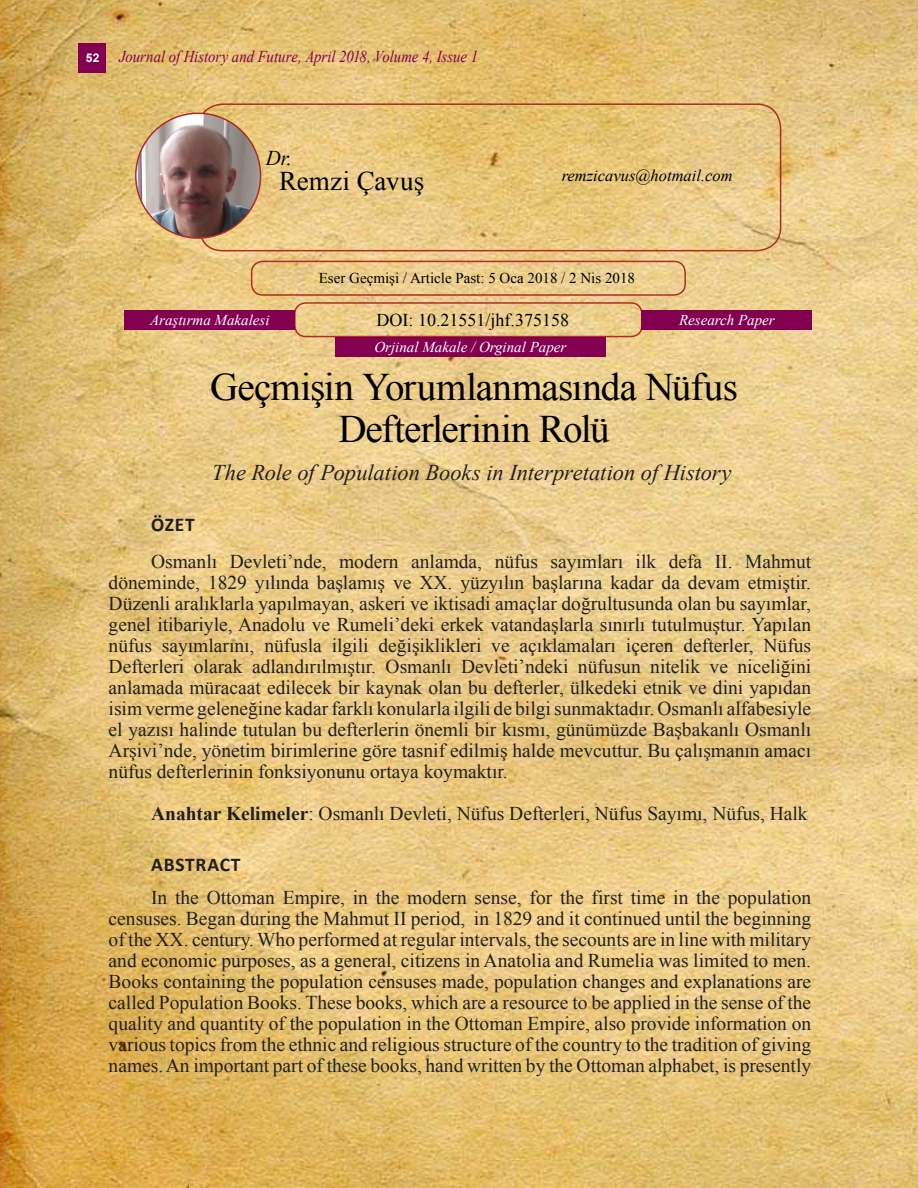
<style>
.page{position:relative;width:918px;height:1188px;background:#fff}
.page>*{position:absolute;margin:0;border:0;box-sizing:border-box;transform-origin:0 0}
.MAKALE_BAŞLIĞI{font:39px/42px "Times New Roman";letter-spacing:-.02em;color:#000;text-align:center}
.YAZARIN_İSMİ{font:27px "Times New Roman";letter-spacing:.005em;color:#000}
.MAKALE_ALT_BAŞLIĞI{font:italic 22.5px "Times New Roman";letter-spacing:-.005em;color:#231f20}
.ÜNVAN{font:italic 21px "Times New Roman";color:#000}
.ANA_METİN_STİLİ_TEK{font:19.5px/21px "Times New Roman";color:#231f20;text-align:justify}
.ÖZET{font:700 19.5px "Calibri";letter-spacing:.04em;color:#231f20}
.ESER_GEÇMİŞİ{font:18px "Times New Roman";color:#000}
.Red_Heading_Master{font:italic 16.5px "Times New Roman";color:#830051;scale:.89 1}
.KURUM_BİLGİSİ{font:italic 16.5px "Times New Roman";color:#000}
.ÖZET-2{font:italic 15px "Times New Roman";color:#fff}
.ESER_GEÇMİŞİ-2{font:15px "Times New Roman";color:#000}
.t1{font:700 12px "Arial";color:#fff}
.s1{font-weight:700}
</style>
<div class="page">
<img style="left:0;top:0;width:918px;height:1188px">
<div style="left:78px;top:43px;width:28px;height:29px;background:#830051"></div>
<div style="left:198px;top:103px;width:583px;height:148px;border:2px solid #b22b29;border-radius:24px"></div>
<div style="left:251px;top:261px;width:435px;height:35px;border:2px solid #b22b29;border-radius:11px"></div>
<div style="left:294px;top:302px;width:349px;height:35px;border:2px solid #b22b29;border-radius:11px"></div>
<div style="left:125px;top:310px;width:170px;height:20px;background:#830051"></div>
<div style="left:642px;top:310px;width:170px;height:20px;background:#830051"></div>
<div style="left:335px;top:337px;width:271px;height:20px;background:#830051"></div>
<img style="left:136px;top:113px;width:125px;height:125px;border-radius:62px">
<div style="left:135px;top:113px;width:126px;height:126px;border:2px solid #b22b29;border-radius:50%"></div>
<p class="t1" style="left:86px;top:49px;width:15px">52</p>
<p class="Red_Heading_Master" style="left:119px;top:46px;width:405px">Journal of History and Future, April 2018, Volume 4, Issue 1</p>
<p class="ÜNVAN" style="left:266px;top:144px;width:28px">Dr.</p>
<p class="YAZARIN_İSMİ" style="left:279px;top:162px;width:147px">Remzi Çavuş</p>
<p class="KURUM_BİLGİSİ" style="left:562px;top:165px;width:172px">remzicavus@hotmail.com</p>
<p class="ESER_GEÇMİŞİ-2" style="left:319px;top:268px;width:318px">Eser Geçmişi / Article Past: 5 Oca 2018 / 2 Nis 2018</p>
<p class="ESER_GEÇMİŞİ" style="left:377px;top:307px;width:194px">DOI: 10.21551/jhf.375158</p>
<p class="ÖZET-2" style="left:150px;top:310px;width:121px">Araştırma Makalesi</p>
<p class="ÖZET-2" style="left:679px;top:310px;width:97px">Research Paper</p>
<p class="ÖZET-2" style="left:374px;top:337px;width:193px">Orjinal Makale / Orginal Paper</p>
<p class="MAKALE_BAŞLIĞI" style="left:210px;top:365px;width:529px">Geçmişin Yorumlanmasında Nüfus<br>Defterlerinin Rolü</p>
<p class="MAKALE_ALT_BAŞLIĞI" style="left:212px;top:457px;width:521px">The Role of Population Books in Interpretation of History</p>
<p class="ÖZET" style="left:151px;top:511px;width:45px">ÖZET</p>
<p class="ANA_METİN_STİLİ_TEK" style="left:109px;top:551px;width:704px;text-indent:43px">Osmanlı Devleti’nde, modern anlamda, nüfus sayımları ilk defa II. Mahmut döneminde, 1829 yılında başlamış ve XX. yüzyılın başlarına kadar da devam etmiştir.<br>Düzenli aralıklarla yapılmayan, askeri ve iktisadi amaçlar doğrultusunda olan bu sayımlar, genel itibariyle, Anadolu ve Rumeli’deki erkek vatandaşlarla sınırlı tutulmuştur. Yapılan nüfus sayımlarını, nüfusla ilgili değişiklikleri ve açıklamaları içeren defterler, Nüfus Defterleri olarak adlandırılmıştır. Osmanlı Devleti’ndeki nüfusun nitelik ve niceliğini anlamada müracaat edilecek bir kaynak olan bu defterler, ülkedeki etnik ve dini yapıdan isim verme geleneğine kadar farklı konularla ilgili de bilgi sunmaktadır. Osmanlı alfabesiyle el yazısı halinde tutulan bu defterlerin önemli bir kısmı, günümüzde Başbakanlı Osmanlı Arşivi’nde, yönetim birimlerine göre tasnif edilmiş halde mevcuttur. Bu çalışmanın amacı nüfus defterlerinin fonksiyonunu ortaya koymaktır.</p>
<p class="ANA_METİN_STİLİ_TEK" style="left:151px;top:803px;width:658px"><span class="s1">Anahtar Kelimeler</span>: Osmanlı Devleti, Nüfus Defterleri, Nüfus Sayımı, Nüfus, Halk</p>
<p class="ÖZET" style="left:151px;top:851px;width:91px">ABSTRACT</p>
<p class="ANA_METİN_STİLİ_TEK" style="left:109px;top:887px;width:704px;text-indent:43px">In the Ottoman Empire, in the modern sense, for the first time in the population censuses. Began during the Mahmut II period, in 1829 and it continued until the beginning of the XX. century. Who performed at regular intervals, the secounts are in line with military and economic purposes, as a general, citizens in Anatolia and Rumelia was limited to men.<br>Books containing the population censuses made, population changes and explanations are called Population Books. These books, which are a resource to be applied in the sense of the quality and quantity of the population in the Ottoman Empire, also provide information on various topics from the ethnic and religious structure of the country to the tradition of giving names. An important part of these books, hand written by the Ottoman alphabet, is presently</p>
</div>
